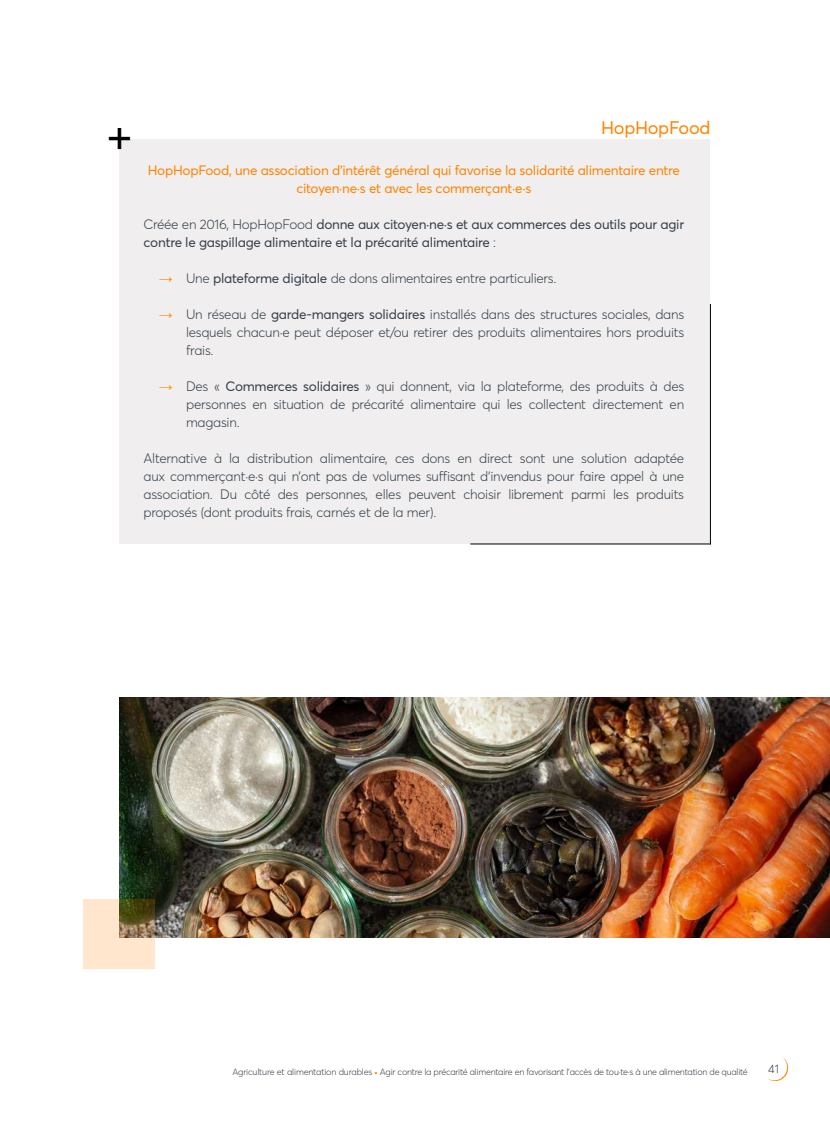
<style>
.page{position:relative;width:830px;height:1136px;background:#fff}
.page>*{position:absolute;margin:0;border:0;box-sizing:border-box;transform-origin:0 0}
.t1{font:45px "Averta Std";color:#000}
.t2{font:18px "Averta Std";letter-spacing:-.015em;color:#ff8300}
.t3{font:300 13.5px/18px "Averta Std";letter-spacing:-.02em;color:#333e48;text-align:justify}
.t4{font:13.5px/18px "Averta Std";letter-spacing:-.02em;color:#333e48}
.t5{font:13.5px/18px "Averta Std";letter-spacing:-.02em;color:#ff8300;text-align:center}
.t6{font:300 12px "Averta Std";color:#333e48}
.t7{font:300 9px "Averta Std";letter-spacing:-.03em;color:#333e48}
.s1{font-weight:300}
.s2{font-family:"Book Antiqua";font-weight:400;color:#ff8300}
.s3{font-weight:400}
</style>
<div class="page">
<svg style="left:767px;top:1057px;width:22px;height:24px"></svg>
<div style="left:119px;top:139px;width:591px;height:405px;background:#f0eeee"></div>
<hr style="left:709px;top:304px;width:1px;height:240px;background:#000">
<hr style="left:470px;top:543px;width:240px;height:1px;background:#000">
<img style="left:119px;top:697px;width:710px;height:240px">
<svg style="left:83px;top:899px;width:72px;height:69px;fill:#ffe6cd"></svg>
<h1 class="t1" style="left:106px;top:107px;width:28px">+</h1>
<h2 class="t2" style="left:601px;top:116px;width:111px">Hophopfood</h2>
<p class="t5" style="left:148px;top:161px;width:533px">HopHopFood, une association d’intérêt général qui favorise la solidarité alimentaire entre citoyen·ne·s et avec les commerçant·e·s</p>
<p class="t4" style="left:143px;top:215px;width:542px"><span class="s1">Créée en 2016, HopHopFood</span> donne aux citoyen·ne·s et aux commerces des outils pour agir contre le gaspillage alimentaire et la précarité alimentaire <span class="s1">:</span></p>
<p class="t3" style="left:159px;top:269px;width:398px"><span class="s2">→</span> Une <span class="s3">plateforme digitale</span> de dons alimentaires entre particuliers.</p>
<p class="t3" style="left:186px;top:305px;width:499px;text-indent:-27px"><span class="s2">→</span> Un réseau de <span class="s3">garde-mangers solidaires</span> installés dans des structures sociales, dans lesquels chacun·e peut déposer et/ou retirer des produits alimentaires hors produits frais.</p>
<p class="t3" style="left:186px;top:377px;width:499px;text-indent:-27px"><span class="s2">→</span> Des « <span class="s3">Commerces solidaires</span> » qui donnent, via la plateforme, des produits à des personnes en situation de précarité alimentaire qui les collectent directement en magasin.</p>
<p class="t3" style="left:143px;top:449px;width:542px">Alternative à la distribution alimentaire, ces dons en direct sont une solution adaptée aux commerçant·e·s qui n’ont pas de volumes suffisant d’invendus pour faire appel à une association. Du côté des personnes, elles peuvent choisir librement parmi les produits proposés (dont produits frais, carnés et de la mer).</p>
<p class="t7" style="left:232px;top:1066px;width:516px">Agriculture et alimentation durables <sup>.</sup> Agir contre la précarité alimentaire en favorisant l’accès de tou·te·s à une alimentation de qualité</p>
<p class="t6" style="left:767px;top:1060px;width:12px">41</p>
</div>
